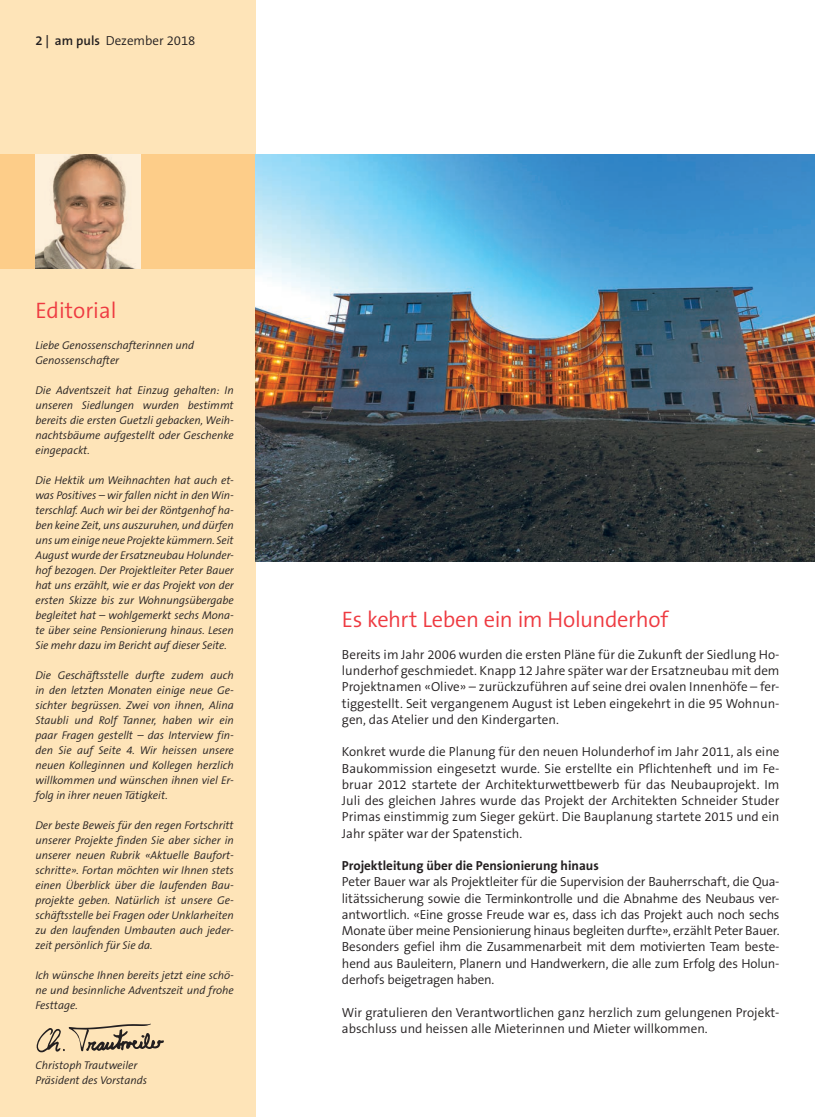
<style>
.page{position:relative;width:815px;height:1117px;background:#fff}
.page>*{position:absolute;margin:0;border:0;box-sizing:border-box;transform-origin:0 0}
.t1{font:300 22.5px "The Sans B4";letter-spacing:-.015em;color:#ee3a41}
.t2{font:300 13.12px/16.2px "The Sans B4";color:#231f20;text-align:justify}
.t3{font:700 13.12px "The Sans B7";color:#231f20}
.t4{font:italic 300 11.25px/15px "The Sans B4";color:#231f20;text-align:justify}
.s1{font-family:"The Sans B6";font-weight:600}
</style>
<div class="page">
<div style="left:0;top:0;width:255px;height:1116px;background:#fee4b8"></div>
<div style="left:0;top:154px;width:255px;height:114px;background:#fdcd89"></div>
<svg style="left:35px;top:154px;width:106px;height:114px;background:#cdaf96"></svg>
<svg style="left:37px;top:1023px;width:127px;height:29px"></svg>
<img style="left:255px;top:154px;width:560px;height:407px">
<p class="t2" style="left:35px;top:33px;width:161px"><span class="s1">2 | am puls</span> Dezember 2018</p>
<h1 class="t1" style="left:35px;top:298px;width:83px">Editorial</h1>
<p class="t4" style="left:35px;top:338px;width:160px">Liebe Genossenschafterinnen und<br>Genossenschafter</p>
<p class="t4" style="left:35px;top:383px;width:200px">Die Adventszeit hat Einzug gehalten: In unseren Siedlungen wurden bestimmt bereits die ersten Guetzli gebacken, Weih&shy;nachtsbäume aufgestellt oder Geschenke eingepackt.</p>
<p class="t4" style="left:35px;top:473px;width:200px">Die Hektik um Weihnachten hat auch et&shy;was Positives – wir fallen nicht in den Win&shy;terschlaf. Auch wir bei der Röntgenhof ha&shy;ben keine Zeit, uns auszuruhen, und dürfen uns um einige neue Projekte kümmern. Seit August wurde der Ersatzneubau Holunder&shy;hof bezogen. Der Projektleiter Peter Bauer hat uns erzählt, wie er das Projekt von der ersten Skizze bis zur Wohnungsübergabe begleitet hat – wohlgemerkt sechs Mona&shy;te über seine Pensionierung hinaus. Lesen Sie mehr dazu im Bericht auf dieser Seite.</p>
<p class="t4" style="left:35px;top:668px;width:200px">Die Geschäftsstelle durfte zudem auch in den letzten Monaten einige neue Ge&shy;sichter begrüssen. Zwei von ihnen, Alina Staubli und Rolf Tanner, haben wir ein paar Fragen gestellt – das Interview fin&shy;den Sie auf Seite 4. Wir heissen unsere neuen Kolleginnen und Kollegen herzlich willkommen und wünschen ihnen viel Er&shy;folg in ihrer neuen Tätigkeit.</p>
<p class="t4" style="left:35px;top:818px;width:200px">Der beste Beweis für den regen Fortschritt unserer Projekte finden Sie aber sicher in unserer neuen Rubrik «Aktuelle Baufort&shy;schritte». Fortan möchten wir Ihnen stets einen Überblick über die laufenden Bau&shy;projekte geben. Natürlich ist unsere Ge&shy;schäftsstelle bei Fragen oder Unklarheiten zu den laufenden Umbauten auch jeder&shy;zeit persönlich für Sie da.</p>
<p class="t4" style="left:35px;top:968px;width:200px">Ich wünsche Ihnen bereits jetzt eine schö&shy;ne und besinnliche Adventszeit und frohe Festtage.</p>
<p class="t4" style="left:35px;top:1058px;width:113px">Christoph Trautweiler<br>Präsident des Vorstands</p>
<h1 class="t1" style="left:342px;top:606px;width:328px">Es kehrt Leben ein im Holunderhof</h1>
<p class="t2" style="left:342px;top:646px;width:439px">Bereits im Jahr 2006 wurden die ersten Pläne für die Zukunft der Siedlung Ho&shy;lunderhof geschmiedet. Knapp 12 Jahre später war der Ersatzneubau mit dem Projektnamen «Olive» – zurückzuführen auf seine drei ovalen Innenhöfe – fer&shy;tiggestellt. Seit vergangenem August ist Leben eingekehrt in die 95 Wohnun&shy;gen, das Atelier und den Kindergarten.</p>
<p class="t2" style="left:342px;top:744px;width:439px">Konkret wurde die Planung für den neuen Holunderhof im Jahr 2011, als eine Baukommission eingesetzt wurde. Sie erstellte ein Pflichtenheft und im Fe&shy;bruar 2012 startete der Architekturwettbewerb für das Neubauprojekt. Im Juli des gleichen Jahres wurde das Projekt der Architekten Schneider Studer Primas einstimmig zum Sieger gekürt. Die Bauplanung startete 2015 und ein Jahr später war der Spatenstich.</p>
<p class="t3" style="left:342px;top:858px;width:258px">Projektleitung über die Pensionierung hinaus</p>
<p class="t2" style="left:342px;top:874px;width:439px">Peter Bauer war als Projektleiter für die Supervision der Bauherrschaft, die Qua&shy;litätssicherung sowie die Terminkontrolle und die Abnahme des Neubaus ver&shy;antwortlich. «Eine grosse Freude war es, dass ich das Projekt auch noch sechs Monate über meine Pensionierung hinaus begleiten durfte», erzählt Peter Bauer.<br>Besonders gefiel ihm die Zusammenarbeit mit dem motivierten Team beste&shy;hend aus Bauleitern, Planern und Handwerkern, die alle zum Erfolg des Holun&shy;derhofs beigetragen haben.</p>
<p class="t2" style="left:342px;top:1004px;width:439px">Wir gratulieren den Verantwortlichen ganz herzlich zum gelungenen Projekt&shy;abschluss und heissen alle Mieterinnen und Mieter willkommen.</p>
</div>
